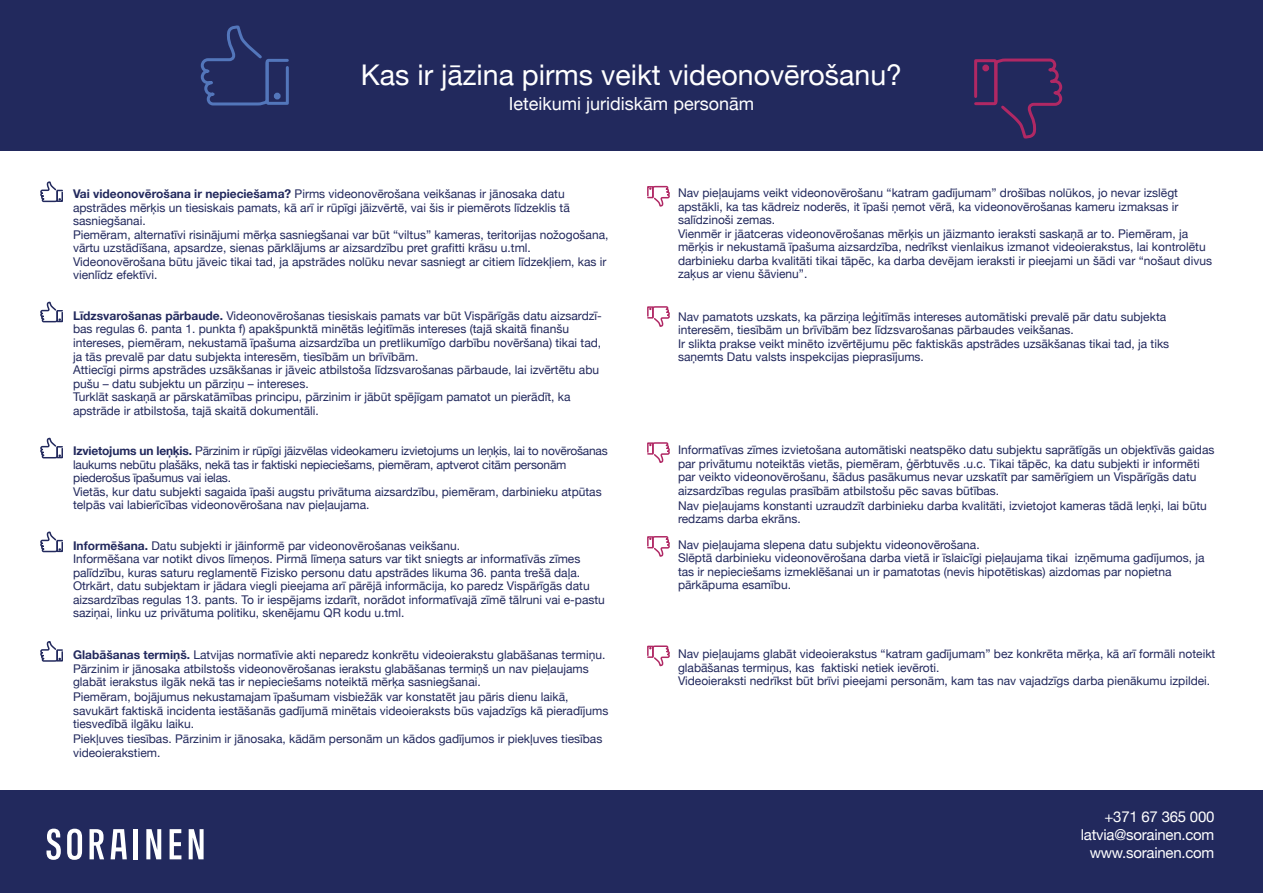
<style>
.page{position:relative;width:1263px;height:893px;background:#fff}
.page>*{position:absolute;margin:0;border:0;box-sizing:border-box;transform-origin:0 0}
.t1{font:28.5px "Helvetica Neue";color:#fff}
.t2{font:18px "Helvetica Neue";color:#fff}
.t3{font:15px/18px "Helvetica Neue";letter-spacing:-.015em;color:#fff;text-align:right}
.t4{font:12px/13.5px "Helvetica Neue";color:#22295d}
.s1{font-weight:700}
.s2{font-family:"Arial"}
</style>
<div class="page">
<div style="left:0;top:0;width:1263px;height:151px;background:#22295d"></div>
<div style="left:0;top:791px;width:1263px;height:102px;background:#22295d"></div>
<svg style="left:200px;top:26px;width:89px;height:80px"></svg>
<div style="left:274px;top:93px;width:7px;height:6px;border:3px solid #5376bb;border-radius:50%"></div>
<svg style="left:40px;top:182px;width:23px;height:21px"></svg>
<svg style="left:40px;top:302px;width:23px;height:21px"></svg>
<svg style="left:40px;top:438px;width:23px;height:21px"></svg>
<svg style="left:40px;top:532px;width:23px;height:21px"></svg>
<svg style="left:40px;top:641px;width:23px;height:21px"></svg>
<svg style="left:647px;top:185px;width:23px;height:22px"></svg>
<svg style="left:647px;top:306px;width:23px;height:21px"></svg>
<svg style="left:647px;top:442px;width:23px;height:21px"></svg>
<svg style="left:647px;top:536px;width:23px;height:21px"></svg>
<svg style="left:647px;top:645px;width:23px;height:22px"></svg>
<svg style="left:974px;top:58px;width:89px;height:81px"></svg>
<div style="left:982px;top:65px;width:7px;height:6px;border:3px solid #b02864;border-radius:50%"></div>
<svg style="left:46px;top:829px;width:15px;height:31px"></svg>
<svg style="left:67px;top:829px;width:15px;height:31px"></svg>
<svg style="left:90px;top:829px;width:14px;height:30px"></svg>
<hr style="left:134px;top:829px;width:4px;height:30px;background:#fff">
<svg style="left:111px;top:829px;width:16px;height:30px"></svg>
<svg style="left:146px;top:829px;width:15px;height:30px"></svg>
<svg style="left:170px;top:829px;width:11px;height:30px"></svg>
<svg style="left:189px;top:829px;width:15px;height:30px"></svg>
<h1 class="t1" style="left:361px;top:54px;width:543px">Kas ir jāzina pirms veikt videonovērošanu?</h1>
<h2 class="t2" style="left:509px;top:91px;width:247px">Ieteikumi juridiskām personām</h2>
<p class="t4" style="left:73px;top:188px;width:537px"><span class="s1">Vai videonovērošana ir nepieciešama?</span> Pirms videonovērošana veikšanas ir jānosaka datu apstrādes mērķis un tiesiskais pamats, kā arī ir rūpīgi jāizvērtē, vai šis ir piemērots līdzeklis tā sasniegšanai.<br>Piemēram, alternatīvi risinājumi mērķa sasniegšanai var būt “viltus” kameras, teritorijas nožogošana, vārtu uzstādīšana, apsardze, sienas pārklājums ar aizsardzību pret grafitti krāsu u.tml.<br>Videonovērošana būtu jāveic tikai tad, ja apstrādes nolūku nevar sasniegt ar citiem līdzekļiem, kas ir vienlīdz efektīvi.</p>
<p class="t4" style="left:73px;top:310px;width:530px"><span class="s1">Līdzsvarošanas pārbaude.</span> Videonovērošanas tiesiskais pamats var būt Vispārīgās datu aizsardzī&shy;bas regulas 6. panta 1. punkta f) apakšpunktā minētās leģitīmās intereses (tajā skaitā finanšu intereses, piemēram, nekustamā īpašuma aizsardzība un pretlikumīgo darbību novēršana) tikai tad, ja tās prevalē par datu subjekta interesēm, tiesībām un brīvībām.<br>Attiecīgi pirms apstrādes uzsākšanas ir jāveic atbilstoša līdzsvarošanas pārbaude, lai izvērtētu abu pušu – datu subjektu un pārziņu – intereses.<br>Turklāt saskaņā ar pārskatāmības principu, pārzinim ir jābūt spējīgam pamatot un pierādīt, ka apstrāde ir atbilstoša, tajā skaitā dokumentāli.</p>
<p class="t4" style="left:73px;top:445px;width:536px"><span class="s1">Izvietojums un leņķis.</span> Pārzinim ir rūpīgi jāizvēlas videokameru izvietojums un leņķis, lai to novērošanas laukums nebūtu plašāks, nekā tas ir faktiski nepieciešams, piemēram, aptverot citām personām piederošus īpašumus vai ielas.<br>Vietās, kur datu subjekti sagaida īpaši augstu privātuma aizsardzību, piemēram, darbinieku atpūtas telpās vai labierīcības videonovērošana nav pieļaujama.</p>
<p class="t4" style="left:73px;top:539px;width:533px"><span class="s1">Informēšana.</span> Datu subjekti ir jāinformē par videonovērošanas veikšanu.<br>Informēšana var notikt divos līmeņos. Pirmā līmeņa saturs var tikt sniegts ar informatīvās zīmes palīdzību, kuras saturu reglamentē Fizisko personu datu apstrādes likuma 36. panta trešā daļa.<br>Otrkārt, datu subjektam ir jādara viegli pieejama arī pārējā informācija, ko paredz Vispārīgās datu aizsardzības regulas 13. pants. To ir iespējams izdarīt, norādot informatīvajā zīmē tālruni vai e-pastu saziņai, linku uz privātuma politiku, skenējamu QR kodu u.tml.</p>
<p class="t4" style="left:73px;top:649px;width:534px"><span class="s1">Glabāšanas termiņš.</span> Latvijas normatīvie akti neparedz konkrētu videoierakstu glabāšanas termiņu.<br>Pārzinim ir jānosaka atbilstošs videonovērošanas ierakstu glabāšanas termiņš un nav pieļaujams glabāt ierakstus ilgāk nekā tas ir nepieciešams noteiktā mērķa sasniegšanai.</p>
<p class="t4" style="left:73px;top:691px;width:537px">Piemēram, bojājumus nekustamajam īpašumam visbiežāk var konstatēt jau pāris dienu laikā, savukārt faktiskā incidenta iestāšanās gadījumā minētais videoieraksts būs vajadzīgs kā pieradījums tiesvedībā ilgāku laiku.</p>
<p class="t4" style="left:73px;top:733px;width:531px">Piekļuves tiesības. Pārzinim ir jānosaka, kādām personām un kādos gadījumos ir piekļuves tiesības videoierakstiem.</p>
<p class="t4" style="left:678px;top:187px;width:535px">Nav pieļaujams veikt videonovērošanu “katram gadījumam” drošības nolūkos, jo nevar izslēgt apstākli, ka tas kādreiz noderēs, it īpaši ņemot vērā, ka videonovērošanas kameru izmaksas ir salīdzinoši zemas.<br>Vienmēr ir jāatceras videonovērošanas mērķis un jāizmanto iera<span class="s2">k</span>sti saskaņā ar to. Piemēram, ja mērķis ir nekustamā īpašuma aizsardzība, nedrīkst vienlaikus izmanot videoierakstus, lai kontrolētu darbinieku darba kvalitāti tikai tāpēc, ka darba devējam ieraksti ir pieejami un šādi var “nošaut divus zaķus ar vienu šāvienu”.</p>
<p class="t4" style="left:678px;top:310px;width:493px">Nav pamatots uzskats, ka pārziņa leģitīmās intereses automātiski prevalē pār datu subjekta interesēm, tiesībām un brīvībām bez līdzsvarošanas pārbaudes veikšanas.<br>Ir slikta prakse veikt minēto izvērtējumu pēc faktiskās apstrādes uzsākšanas tikai tad, ja tiks saņemts Datu valsts inspekcijas pieprasījums.</p>
<p class="t4" style="left:678px;top:443px;width:538px">Informatīvas zīmes izvietošana automātiski neatspēko datu subjektu saprātīgās un objektīvās gaidas par privātumu noteiktās vietās, piemēram, ģērbtuvēs .u.c. Tikai tāpēc, ka datu subjekti ir informēti par veikto videonovērošanu, šādus pasākumus nevar uzskatīt par samērīgiem un Vispārīgās datu aizsardzības regulas prasībām atbilstošu pēc savas būtības.<br>Nav pieļaujams konstanti uzraudzīt darbinieku darba kvalitāti, izvietojot kameras tādā leņķi, lai būtu redzams darba ekrāns.</p>
<p class="t4" style="left:678px;top:538px;width:528px">Nav pieļaujama slepena datu subjektu videonovērošana.<br>Slēptā darbinieku videonovērošana darba vietā ir īslaicīgi pieļaujama tikai izņēmuma gadījumos, ja tas ir nepieciešams izmeklēšanai un ir pamatotas (nevis hipotētiskas) aizdomas par nopietna pārkāpuma esamību.</p>
<p class="t4" style="left:678px;top:648px;width:539px">Nav pieļaujams glabāt videoierakstus “katram gadījumam” bez konkrēta mērķa, kā arī formāli noteikt glabāšanas termiņus, kas faktiski netiek ievēroti.<br>Videoieraksti nedrīkst būt brīvi pieejami personām, kam tas nav vajadzīgs darba pienākumu izpildei.</p>
<p class="t3" style="left:1081px;top:808px;width:135px">+371 67 365 000 latvia@sorainen.com www.sorainen.com</p>
</div>
